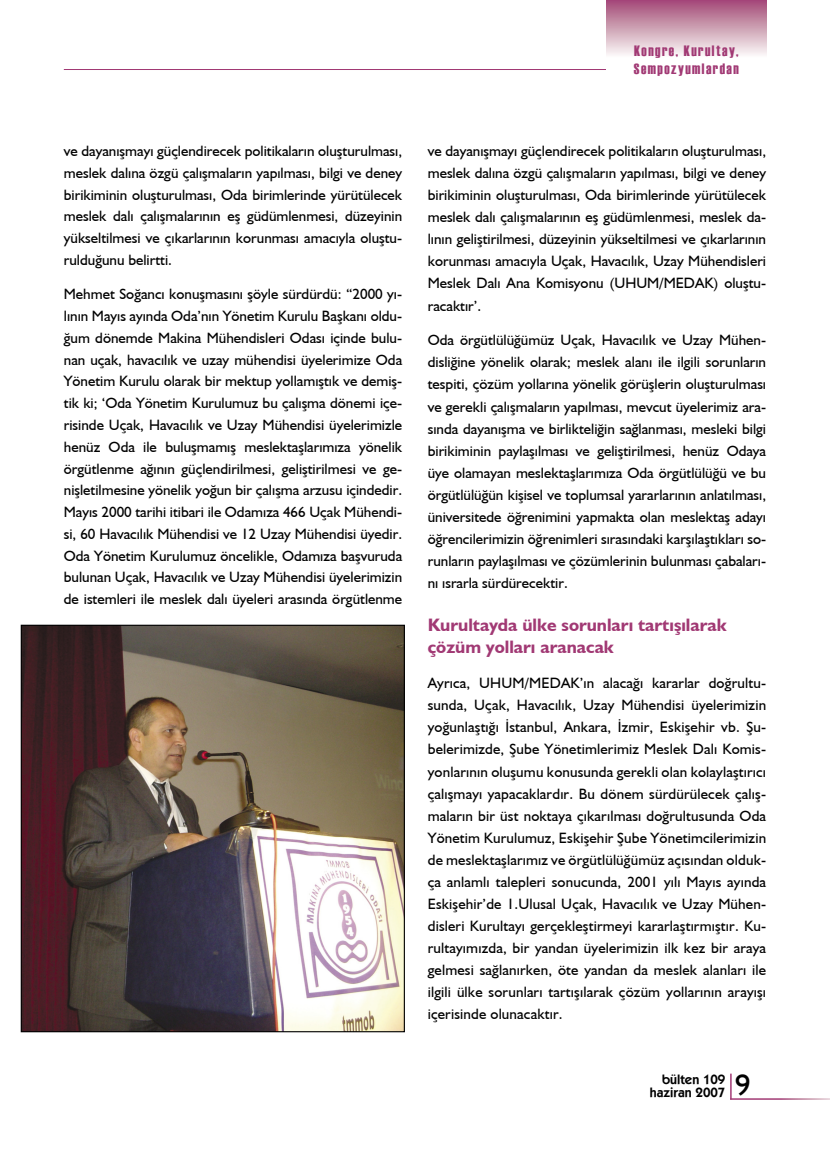
<style>
.page{position:relative;width:830px;height:1170px;background:#fff}
.page>*{position:absolute;margin:0;border:0;box-sizing:border-box;transform-origin:0 0}
.t1{font:31.5px "Humanist 521 BT";color:#000}
.t2{font:700 18px/22px "Humanist 521 BT";color:#a13974}
.t3{font:15px/22px "Humanist 521 BT";color:#000;text-align:justify}
.t4{font:15px/18px "Haettenschweiler";letter-spacing:.1em;color:#a13974}
.t5{font:600 13.5px/13.5px "Kabel IT Cby BT";color:#000;text-align:right}
</style>
<div class="page">
<hr style="left:64px;top:69px;width:570px;height:1px;background:#a13974">
<hr style="left:729px;top:1073px;width:2px;height:26px;background:#a13974">
<hr style="left:729px;top:1098px;width:100px;height:1px;background:#fff">
<div style="left:606px;top:0;width:160px;height:74px;background:linear-gradient(to bottom,#a7527a,#fff)"></div>
<img style="left:23px;top:626px;width:379px;height:404px">
<div style="left:21px;top:624px;width:383px;height:408px;border:1px solid #000"></div>
<p class="t4" style="left:633px;top:42px;width:106px">Kongre, Kurultay,<br>Sempozyumlardan</p>
<p class="t3" style="left:64px;top:140px;width:340px">ve dayanışmayı güçlendirecek politikaların oluşturulması, meslek dalına özgü çalışmaların yapılması, bilgi ve deney birikiminin oluşturulması, Oda birimlerinde yürütülecek meslek dalı çalışmalarının eş güdümlenmesi, düzeyinin yükseltilmesi ve çıkarlarının korunması amacıyla oluştu&shy;rulduğunu belirtti.</p>
<p class="t3" style="left:64px;top:283px;width:340px">Mehmet Soğancı konuşmasını şöyle sürdürdü: “2000 yı&shy;lının Mayıs ayında Oda’nın Yönetim Kurulu Başkanı oldu&shy;ğum dönemde Makina Mühendisleri Odası içinde bulu&shy;nan uçak, havacılık ve uzay mühendisi üyelerimize Oda Yönetim Kurulu olarak bir mektup yollamıştık ve demiş&shy;tik ki; ‘Oda Yönetim Kurulumuz bu çalışma dönemi içe&shy;risinde Uçak, Havacılık ve Uzay Mühendisi üyelerimizle henüz Oda ile buluşmamış meslektaşlarımıza yönelik örgütlenme ağının güçlendirilmesi, geliştirilmesi ve ge&shy;nişletilmesine yönelik yoğun bir çalışma arzusu içindedir.<br>Mayıs 2000 tarihi itibari ile Odamıza 466 Uçak Mühendi&shy;si, 60 Havacılık Mühendisi ve 12 Uzay Mühendisi üyedir.<br>Oda Yönetim Kurulumuz öncelikle, Odamıza başvuruda bulunan Uçak, Havacılık ve Uzay Mühendisi üyelerimizin de istemleri ile meslek dalı üyeleri arasında örgütlenme</p>
<p class="t3" style="left:427px;top:140px;width:340px">ve dayanışmayı güçlendirecek politikaların oluşturulması, meslek dalına özgü çalışmaların yapılması, bilgi ve deney birikiminin oluşturulması, Oda birimlerinde yürütülecek meslek dalı çalışmalarının eş güdümlenmesi, meslek da&shy;lının geliştirilmesi, düzeyinin yükseltilmesi ve çıkarlarının korunması amacıyla Uçak, Havacılık, Uzay Mühendisleri Meslek Dalı Ana Komisyonu (UHUM/MEDAK) oluştu&shy;racaktır’.</p>
<p class="t3" style="left:427px;top:329px;width:340px">Oda örgütlülüğümüz Uçak, Havacılık ve Uzay Mühen&shy;disliğine yönelik olarak; meslek alanı ile ilgili sorunların tespiti, çözüm yollarına yönelik görüşlerin oluşturulması ve gerekli çalışmaların yapılması, mevcut üyelerimiz ara&shy;sında dayanışma ve birlikteliğin sağlanması, mesleki bilgi birikiminin paylaşılması ve geliştirilmesi, henüz Odaya üye olamayan meslektaşlarımıza Oda örgütlülüğü ve bu örgütlülüğün kişisel ve toplumsal yararlarının anlatılması, üniversitede öğrenimini yapmakta olan meslektaş adayı öğrencilerimizin öğrenimleri sırasındaki karşılaştıkları so&shy;runların paylaşılması ve çözümlerinin bulunması çabaları&shy;nı ısrarla sürdürecektir.</p>
<p class="t2" style="left:427px;top:613px;width:300px">Kurultayda ülke sorunları tartışılarak çözüm yolları aranacak</p>
<p class="t3" style="left:427px;top:671px;width:340px">Ayrıca, UHUM/MEDAK’ın alacağı kararlar doğrultu&shy;sunda, Uçak, Havacılık, Uzay Mühendisi üyelerimizin yoğunlaştığı İstanbul, Ankara, İzmir, Eskişehir vb. Şu&shy;belerimizde, Şube Yönetimlerimiz Meslek Dalı Komis&shy;yonlarının oluşumu konusunda gerekli olan kolaylaştırıcı çalışmayı yapacaklardır. Bu dönem sürdürülecek çalış&shy;maların bir üst noktaya çıkarılması doğrultusunda Oda Yönetim Kurulumuz, Eskişehir Şube Yönetimcilerimizin de meslektaşlarımız ve örgütlülüğümüz açısından olduk&shy;ça anlamlı talepleri sonucunda, 2001 yılı Mayıs ayında Eskişehir’de 1.Ulusal Uçak, Havacılık ve Uzay Mühen&shy;disleri Kurultayı gerçekleştirmeyi kararlaştırmıştır. Ku&shy;rultayımızda, bir yandan üyelerimizin ilk kez bir araya gelmesi sağlanırken, öte yandan da meslek alanları ile ilgili ülke sorunları tartışılarak çözüm yollarının arayışı içerisinde olunacaktır.</p>
<p class="t5" style="left:649px;top:1071px;width:77px">bülten 109 haziran 2007</p>
<h1 class="t1" style="left:734px;top:1065px;width:17px">9</h1>
</div>
